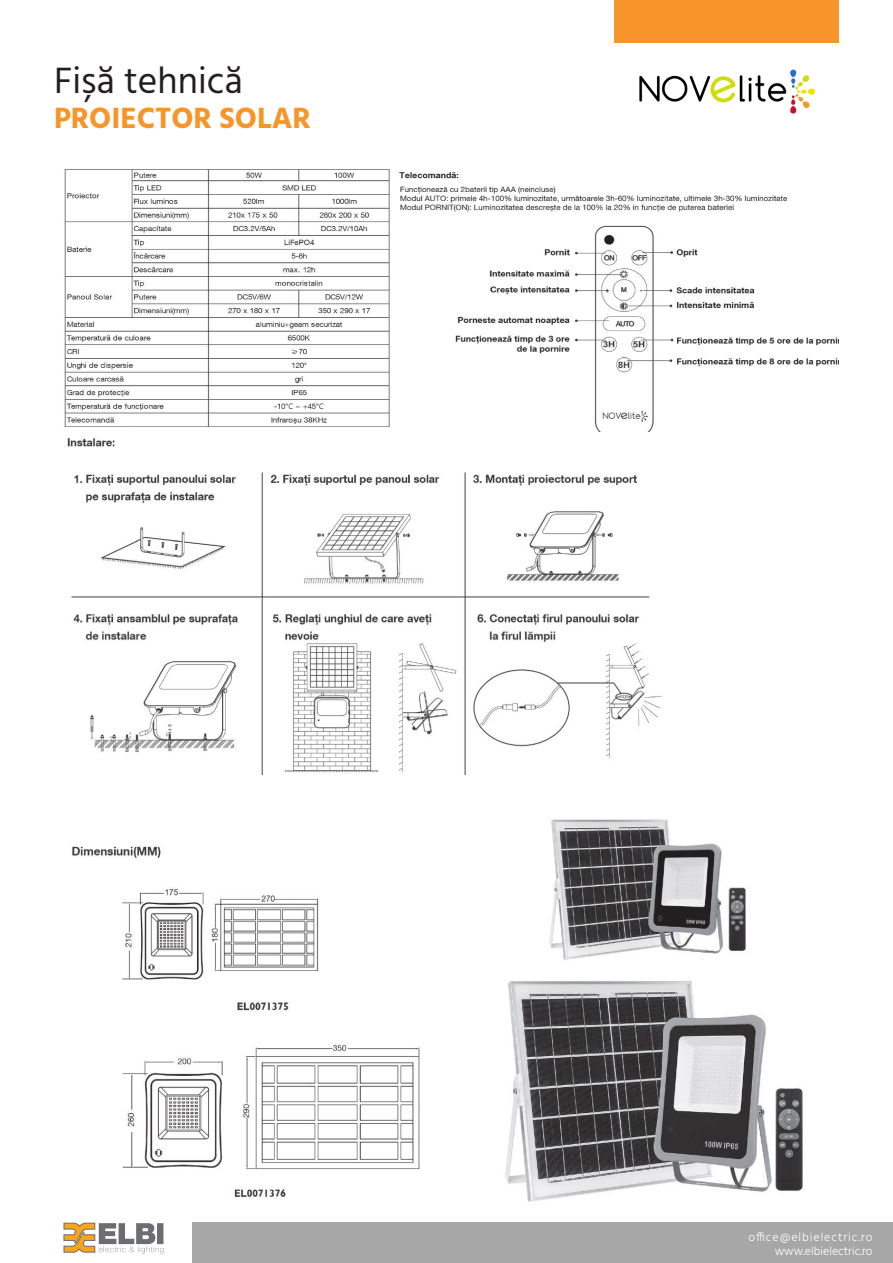
<style>
.page{position:relative;width:893px;height:1263px;background:#fff}
.page>*{position:absolute;margin:0;border:0;box-sizing:border-box;transform-origin:0 0}
.t1{font:37.5px "Hind";color:#231f20}
.t2{font:700 30px "Hind";color:#f79529}
.Titlu{font:300 12px/13.5px "Hind";letter-spacing:.04em;color:#fff;text-align:right}
</style>
<div class="page">
<div style="left:192px;top:1223px;width:701px;height:40px;background:#a7a7a7"></div>
<img style="left:639px;top:70px;width:177px;height:44px">
<div style="left:614px;top:0;width:225px;height:43px;background:#f7952b"></div>
<svg style="left:64px;top:1223px;width:99px;height:30px"></svg>
<img style="left:64px;top:169px;width:775px;height:263px">
<img style="left:72px;top:819px;width:731px;height:383px">
<img style="left:67px;top:438px;width:595px;height:337px">
<p class="t1" style="left:54px;top:56px;width:190px">Fișă tehnică</p>
<p class="t2" style="left:54px;top:100px;width:258px">PROIECTOR SOLAR</p>
<p class="Titlu" style="left:748px;top:1231px;width:126px">office@elbielectric.ro www.elbielectric.ro</p>
</div>
